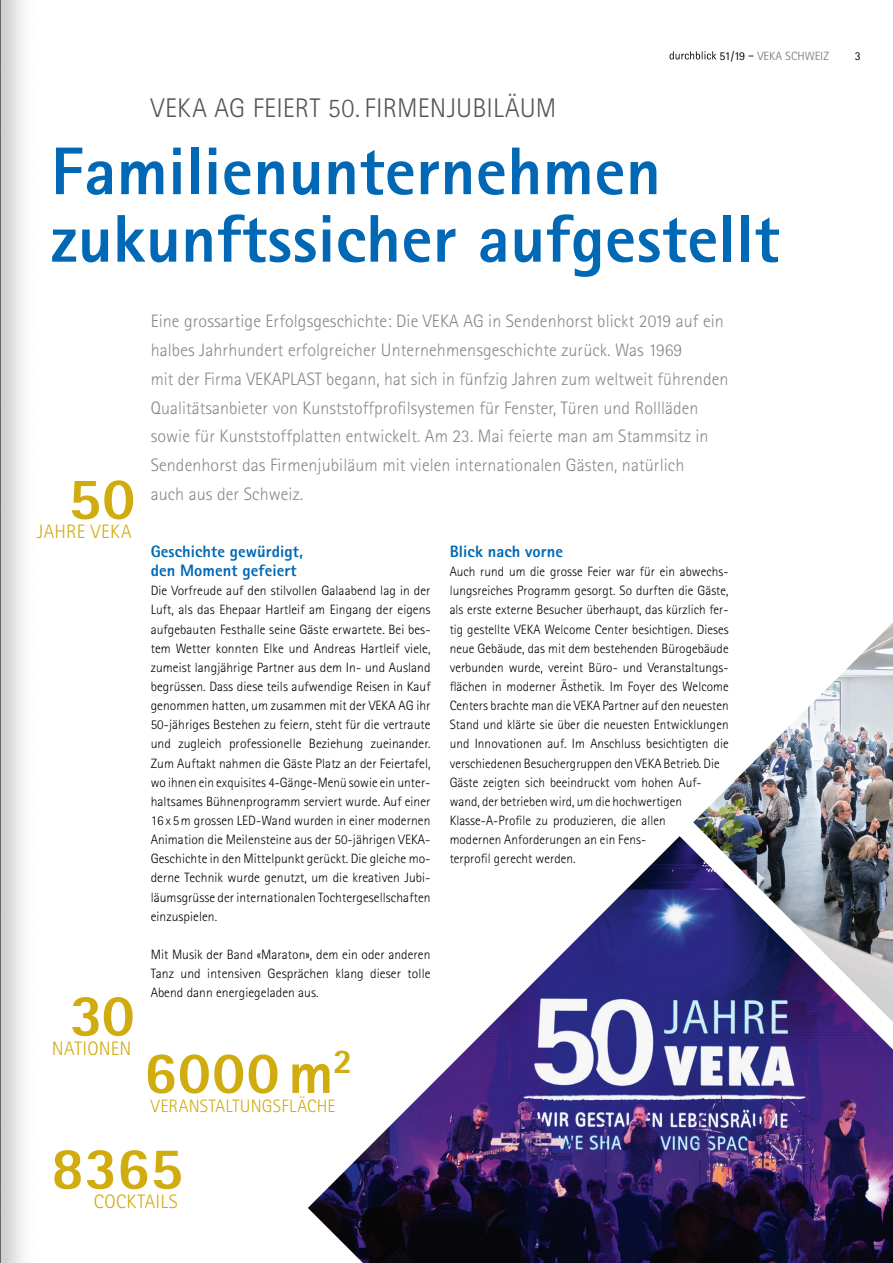
<style>
.page{position:relative;width:893px;height:1263px;background:#fff}
.page>*{position:absolute;margin:0;border:0;box-sizing:border-box;transform-origin:0 0}
.t1{font:800 67.5px/67.5px "Rotis Sans Serif";letter-spacing:.005em;color:#0068b4}
.t2{font:800 59.55px/95.7px "Rotis Sans Serif";letter-spacing:.015em;color:#d0ac0e}
.t3{font:300 27px "Rotis Sans Serif";letter-spacing:.005em;color:#565655}
.t4{font:300 19.5px "Rotis Sans Serif";letter-spacing:.015em;color:#d0ac0e}
.t5{font:300 18px/28.7px "Rotis Sans Serif";letter-spacing:.005em;color:#868786}
.t6{font:300 18px "Rotis Sans Serif";letter-spacing:.02em;color:#d0ac0e}
.t7{font:800 16.5px/19.2px "Rotis Sans Serif";letter-spacing:.005em;color:#0068b4}
.t8{font:300 13.5px/19.2px "Rotis Sans Serif";letter-spacing:.005em;color:#000;text-align:justify}
.t9{font:12px "Rotis Sans Serif";color:#868786}
.t10{font:12px "Rotis Sans Serif";color:#000}
.s1{color:#000}
</style>
<div class="page">
<img style="left:693px;top:623px;width:200px;height:213px">
<img style="left:308px;top:836px;width:585px;height:427px">
<svg style="left:669px;top:51px;width:47px;height:9px"></svg>
<hr style="left:0;top:0;width:1px;height:1263px;background:#000">
<h3 class="t3" style="left:151px;top:92px;width:407px">VEKA AG FEIERT 50. FIRMENJUBILÄUM</h3>
<p class="t9" style="left:719px;top:48px;width:111px"><span class="s1">51/19 –</span> VEKA SCHWEIZ</p>
<p class="t10" style="left:855px;top:48px;width:7px">3</p>
<h1 class="t1" style="left:51px;top:137px;width:730px">Familienunternehmen zukunftssicher aufgestellt</h1>
<h2 class="t2" style="left:68px;top:450px;width:69px">50</h2>
<h3 class="t4" style="left:37px;top:520px;width:96px">JAHRE VEKA</h3>
<p class="t5" style="left:151px;top:307px;width:579px">Eine grossartige Erfolgsgeschichte: Die VEKA AG in Sendenhorst blickt 2019 auf ein halbes Jahrhundert erfolgreicher Unternehmensgeschichte zurück. Was 1969<br>mit der Firma VEKAPLAST begann, hat sich in fünfzig Jahren zum weltweit führenden Qualitätsanbieter von Kunststoffprofilsystemen für Fenster, Türen und Rollläden sowie für Kunststoffplatten entwickelt. Am 23. Mai feierte man am Stammsitz in Sendenhorst das Firmenjubiläum mit vielen internationalen Gästen, natürlich<br>auch aus der Schweiz.</p>
<p class="t7" style="left:151px;top:542px;width:154px">Geschichte gewürdigt, den Moment gefeiert</p>
<p class="t8" style="left:151px;top:581px;width:281px">Die Vorfreude auf den stilvollen Galaabend lag in der Luft, als das Ehepaar Hartleif am Eingang der eigens aufgebauten Festhalle seine Gäste erwartete. Bei bes&shy;tem Wetter konnten Elke und Andreas Hartleif viele, zumeist langjährige Partner aus dem In- und Ausland begrüssen. Dass diese teils aufwendige Reisen in Kauf genommen hatten, um zusammen mit der VEKA AG ihr 50-jähriges Bestehen zu feiern, steht für die vertraute und zugleich professionelle Beziehung zueinander.<br>Zum Auftakt nahmen die Gäste Platz an der Feiertafel, wo ihnen ein exquisites 4-Gänge-Menü sowie ein unter&shy;haltsames Bühnenprogramm serviert wurde. Auf einer 16 x 5m grossen LED-Wand wurden in einer modernen Animation die Meilensteine aus der 50-jährigen VEKA-Geschichte in den Mittelpunkt gerückt. Die gleiche mo&shy;derne Technik wurde genutzt, um die kreativen Jubi&shy;läumsgrüsse der internationalen Tochtergesellschaften einzuspielen.</p>
<p class="t8" style="left:151px;top:945px;width:281px">Mit Musik der Band «Maraton», dem ein oder anderen Tanz und intensiven Gesprächen klang dieser tolle Abend dann energiegeladen aus.</p>
<h2 class="t2" style="left:70px;top:967px;width:66px">30</h2>
<h2 class="t2" style="left:51px;top:1024px;width:303px;text-indent:93px">6000m<sup>2<br></sup>8365</h2>
<h3 class="t4" style="left:52px;top:1037px;width:81px">NATIONEN</h3>
<h3 class="t6" style="left:151px;top:1095px;width:186px">VERANSTALTUNGSFLÄCHE</h3>
<h3 class="t4" style="left:94px;top:1190px;width:86px">COCKTAILS</h3>
<p class="t7" style="left:450px;top:542px;width:115px">Blick nach vorne</p>
<p class="t8" style="left:450px;top:562px;width:281px;text-align:left">Auch rund um die grosse Feier war für ein abwechs&shy;lungsreiches Programm gesorgt. So durften die Gäste, als erste externe Besucher überhaupt, das kürzlich fer&shy;tig gestellte VEKA Welcome Center besichtigen. Dieses neue Gebäude, das mit dem bestehenden Bürogebäude verbunden wurde, vereint Büro- und Veranstaltungs&shy;flächen in moderner Ästhetik. Im Foyer des Welcome Centers brachte man die VEKA Partner auf den neuesten Stand und klärte sie über die neuesten Entwicklungen und Innovationen auf. Im Anschluss besichtigten die verschiedenen Besuchergruppen den VEKA Betrieb. Die Gäste zeigten sich beeindruckt vom hohen Auf&shy;wand, der betrieben wird, um die hochwertigen Klasse-A-Profile zu produzieren, die allen<br>modernen Anforderungen an ein Fens-<br>terprofil gerecht werden.</p>
</div>
